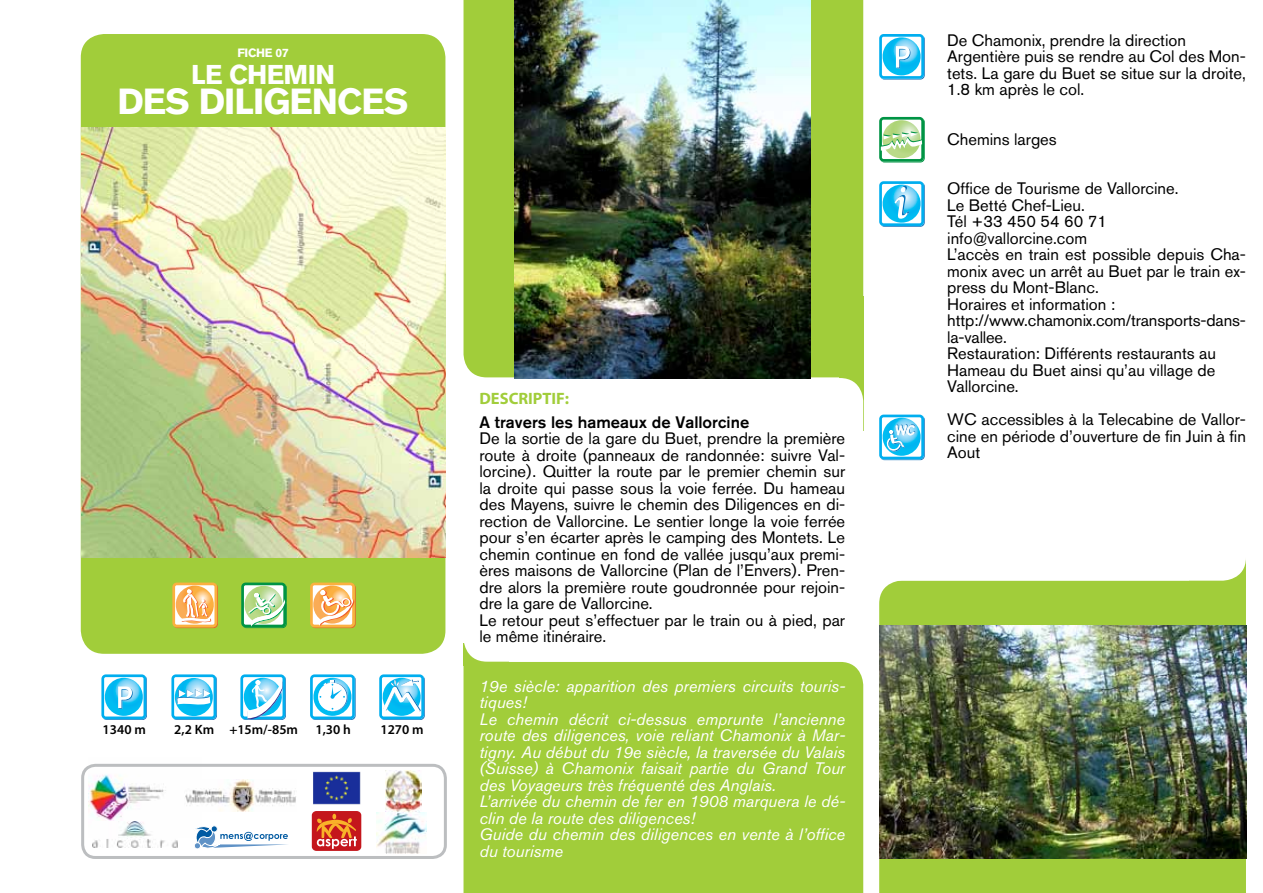
<style>
.page{position:relative;width:1263px;height:893px;background:#fff}
.page>*{position:absolute;margin:0;border:0;box-sizing:border-box;transform-origin:0 0}
.t1{font:700 36px "Akzidenz Grotesk BQ";letter-spacing:-.025em;color:#fff}
.t2{font:700 27px "Akzidenz Grotesk BQ";letter-spacing:-.025em;color:#fff}
.t3{font:16.5px/16.5px "Akzidenz Grotesk BQ";color:#000}
.t4{font:italic 16.5px/16.5px "Akzidenz Grotesk BQ";color:#fff}
.t5{font:500 16.5px "Akzidenz Grotesk BQ";color:#000}
.t6{font:700 16.5px "Myriad Pro";color:#a1cd3a}
.t7{font:600 13.5px "Myriad Pro";color:#000}
.t8{font:700 12px "Akzidenz Grotesk BQ";letter-spacing:-.025em;color:#fff}
</style>
<div class="page">
<div style="left:463px;top:0;width:400px;height:377px;background:#a1cd3a"></div>
<div style="left:839px;top:296px;width:24px;height:82px;background:#a1cd3a"></div>
<div style="left:463px;top:662px;width:400px;height:231px;background:#a1cd3a"></div>
<svg style="left:463px;top:662px;width:46px;height:3px"></svg>
<div style="left:879px;top:581px;width:367px;height:312px;background:#a1cd3a"></div>
<svg style="left:1189px;top:581px;width:57px;height:7px"></svg>
<svg style="left:463px;top:378px;width:400px;height:284px"></svg>
<div style="left:81px;top:34px;width:364px;height:620px;background:#a1cd3a;border-radius:23px"></div>
<svg style="left:879px;top:415px;width:46px;height:45px"></svg>
<img style="left:514px;top:0;width:296px;height:378px">
<img style="left:879px;top:625px;width:367px;height:234px">
<img style="left:89px;top:763px;width:112px;height:58px">
<img style="left:93px;top:821px;width:85px;height:26px">
<img style="left:386px;top:771px;width:36px;height:40px">
<img style="left:313px;top:772px;width:47px;height:32px">
<div style="left:312px;top:811px;width:49px;height:40px;background:#c4161c;border-radius:5px"></div>
<svg style="left:316px;top:814px;width:41px;height:35px"></svg>
<div style="left:81px;top:764px;width:366px;height:95px;border:3px solid #bcbec0;border-radius:13px"></div>
<svg style="left:194px;top:826px;width:94px;height:23px"></svg>
<img style="left:184px;top:780px;width:112px;height:31px">
<img style="left:377px;top:813px;width:49px;height:40px">
<svg style="left:879px;top:34px;width:46px;height:46px"></svg>
<svg style="left:879px;top:181px;width:46px;height:46px"></svg>
<svg style="left:379px;top:674px;width:46px;height:46px"></svg>
<svg style="left:240px;top:674px;width:46px;height:46px"></svg>
<svg style="left:171px;top:674px;width:46px;height:46px"></svg>
<svg style="left:101px;top:674px;width:46px;height:46px"></svg>
<svg style="left:310px;top:674px;width:46px;height:46px"></svg>
<svg style="left:879px;top:117px;width:46px;height:45px"></svg>
<svg style="left:172px;top:583px;width:46px;height:45px;background:#f9c585"></svg>
<svg style="left:310px;top:583px;width:46px;height:45px;background:#f9c587"></svg>
<svg style="left:241px;top:583px;width:46px;height:45px;background:#a0d4a1"></svg>
<img style="left:81px;top:128px;width:364px;height:429px">
<p class="t8" style="left:237px;top:45px;width:53px">FICHE 07</p>
<h2 class="t2" style="left:191px;top:58px;width:146px">LE CHEMIN</h2>
<h1 class="t1" style="left:118px;top:80px;width:293px">DES DILIGENCES</h1>
<p class="t7" style="left:103px;top:721px;width:45px">1340 m</p>
<p class="t7" style="left:174px;top:721px;width:125px">2,2 Km +15m/-85m</p>
<p class="t7" style="left:315px;top:721px;width:37px">1,30 h</p>
<p class="t7" style="left:380px;top:721px;width:45px">1270 m</p>
<p class="t6" style="left:479px;top:387px;width:91px">DESCRIPTIF:</p>
<p class="t5" style="left:479px;top:412px;width:271px">A travers les hameaux de Vallorcine</p>
<p class="t3" style="left:479px;top:430px;width:367px">De la sortie de la gare du Buet, prendre la première route à droite (panneaux de randonnée: suivre Val&shy;lorcine). Quitter la route par le premier chemin sur la droite qui passe sous la voie ferrée. Du hameau des Mayens, suivre le chemin des Diligences en di&shy;rection de Vallorcine. Le sentier longe la voie ferrée pour s’en écarter après le camping des Montets. Le chemin continue en fond de vallée jusqu’aux premi&shy;ères maisons de Vallorcine (Plan de l’Envers). Pren&shy;dre alors la première route goudronnée pour rejoin&shy;dre la gare de Vallorcine.<br>Le retour peut s’effectuer par le train ou à pied, par le même itinéraire.</p>
<p class="t4" style="left:479px;top:678px;width:367px">19e siècle: apparition des premiers circuits touris&shy;tiques!<br>Le chemin décrit ci-dessus emprunte l’ancienne route des diligences, voie reliant Chamonix à Mar&shy;tigny. Au début du 19e siècle, la traversée du Valais (Suisse) à Chamonix faisait partie du Grand Tour des Voyageurs très fréquenté des Anglais.<br>L’arrivée du chemin de fer en 1908 marquera le dé&shy;clin de la route des diligences!<br>Guide du chemin des diligences en vente à l’office du tourisme</p>
<p class="t3" style="left:947px;top:32px;width:300px">De Chamonix, prendre la direction Argentière puis se rendre au Col des Mon&shy;tets. La gare du Buet se situe sur la droite, 1.8 km après le col.</p>
<p class="t3" style="left:947px;top:131px;width:111px">Chemins larges</p>
<p class="t3" style="left:947px;top:180px;width:300px">Office de Tourisme de Vallorcine.<br>Le Betté Chef-Lieu.<br>Tél +33 450 54 60 71 info@vallorcine.com<br>L’accès en train est possible depuis Cha&shy;monix avec un arrêt au Buet par le train ex&shy;press du Mont-Blanc.<br>Horaires et information : http://www.chamonix.com/transports-dans&shy;la-vallee.<br>Restauration: Différents restaurants au<br>Hameau du Buet ainsi qu’au village de<br>Vallorcine.</p>
<p class="t3" style="left:947px;top:411px;width:300px;text-align:justify">WC accessibles à la Telecabine de Vallor&shy;cine en période d’ouverture de fin Juin à fin Aout</p>
</div>
